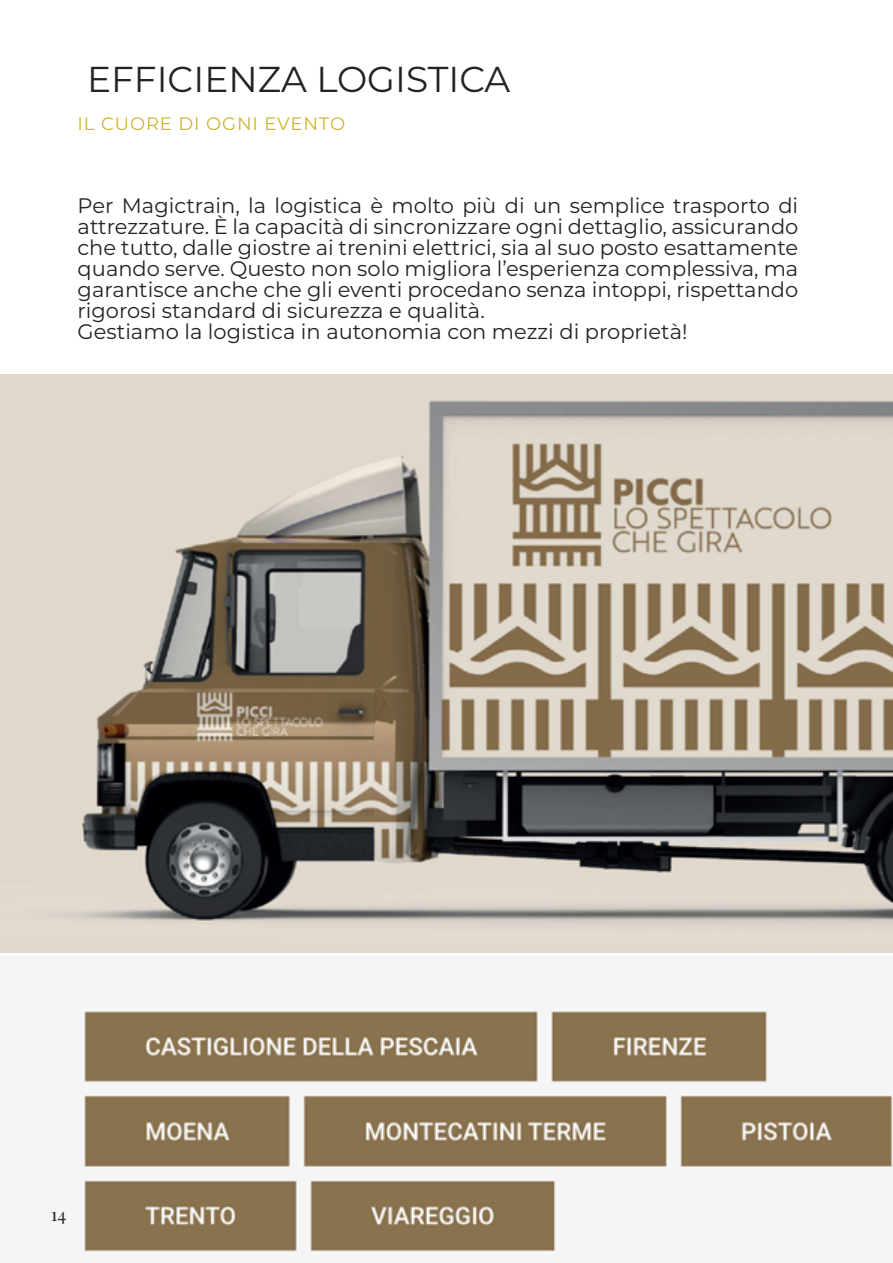
<style>
.page{position:relative;width:893px;height:1263px;background:#fff}
.page>*{position:absolute;margin:0;border:0;box-sizing:border-box;transform-origin:0 0}
.t1{font:36px "Montserrat";color:#242323}
.t2{font:21px/21px "Montserrat";color:#242323}
.t3{font:18px "Montserrat";letter-spacing:.05em;color:#ccb52d}
.t4{font:18px "Playfair Display";color:#242323}
</style>
<div class="page">
<img style="left:83px;top:1011px;width:810px;height:241px">
<img style="left:0;top:374px;width:893px;height:578px">
<h1 class="t1" style="left:87px;top:55px;width:425px">EFFICIENZA LOGISTICA</h1>
<p class="t3" style="left:78px;top:111px;width:269px">IL CUORE DI OGNI EVENTO</p>
<p class="t2" style="left:78px;top:195px;width:722px">Per Magictrain, la logistica è molto più di un semplice trasporto di attrezzature. È la capacità di sincronizzare ogni dettaglio, assicurando che tutto, dalle giostre ai trenini elettrici, sia al suo posto esattamente quando serve. Questo non solo migliora l’esperienza complessiva, ma garantisce anche che gli eventi procedano senza intoppi, rispettando rigorosi standard di sicurezza e qualità.<br>Gestiamo la logistica in autonomia con mezzi di proprietà!</p>
<p class="t4" style="left:51px;top:1200px;width:17px">14</p>
</div>
